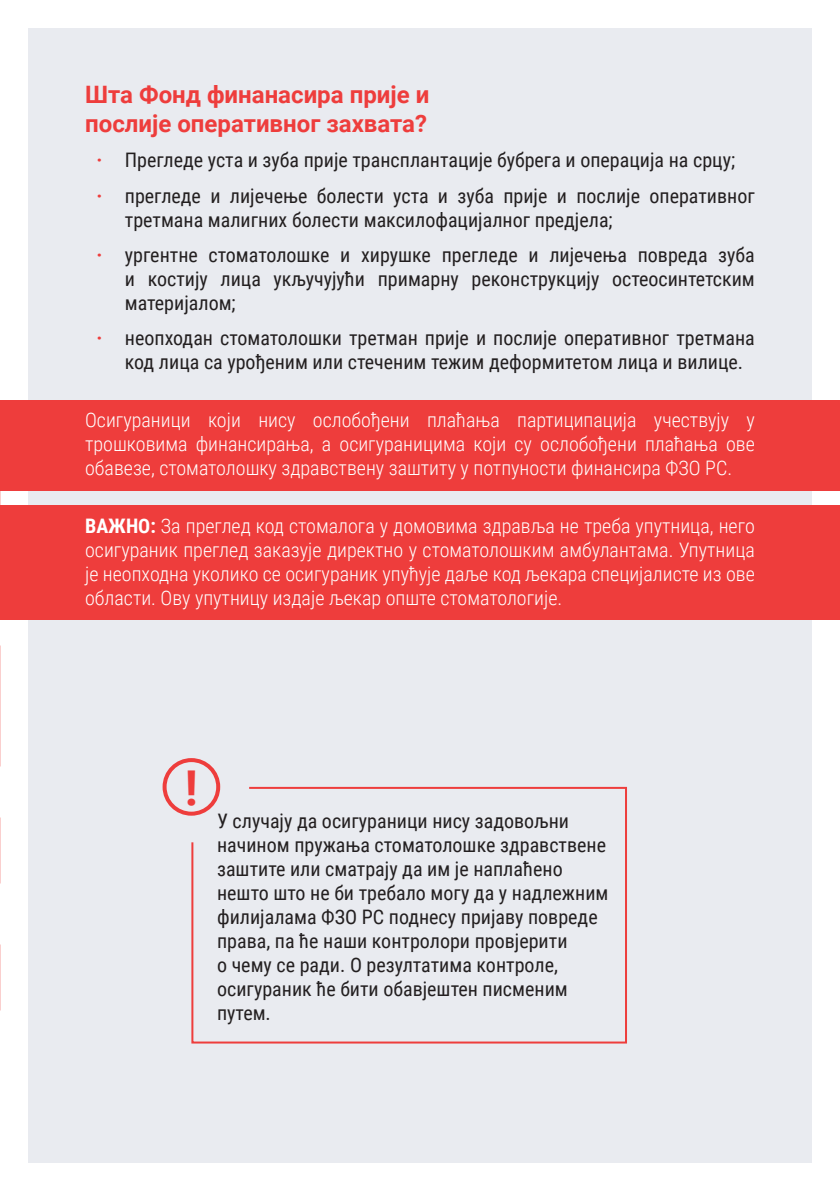
<style>
.page{position:relative;width:840px;height:1191px;background:#fff}
.page>*{position:absolute;margin:0;border:0;box-sizing:border-box;transform-origin:0 0}
.t1{font:700 48px "Roboto";color:#ee3d3c}
.PODNASLOVI{font:700 24px/28.8px "Roboto";color:#ee3d3c}
.t2{font:20px/24px "Roboto Condensed";color:#231f20}
.BULETI{font:300 20px/24px "Roboto Condensed";color:#fff;text-align:justify}
.s1{font-family:"Roboto";font-weight:700;color:#ee3d3c}
.s2{font-weight:700}
</style>
<div class="page">
<div style="left:28px;top:28px;width:783px;height:1134px;background:#e9ebf0"></div>
<div style="left:0;top:400px;width:839px;height:90px;background:#ee3d3c"></div>
<div style="left:0;top:505px;width:839px;height:114px;background:#ee3d3c"></div>
<svg style="left:190px;top:786px;width:437px;height:258px"></svg>
<div style="left:162px;top:758px;width:58px;height:57px;border:4px solid #ee3d3c;border-radius:50%"></div>
<p class="PODNASLOVI" style="left:85px;top:79px;width:345px">Шта Фонд финанасира прије и послије оперативног захвата?</p>
<p class="t2" style="left:96px;top:147px;width:639px"><span class="s1">·</span> Прегледе уста и зуба прије трансплантације бубрега и операција на срцу;</p>
<p class="t2" style="left:125px;top:183px;width:631px;text-indent:-28px"><span class="s1">·</span> прегледе и лијечење болести уста и зуба прије и послије оперативног третмана малигних болести максилофацијалног предјела;</p>
<p class="t2" style="left:125px;top:242px;width:631px;text-align:justify;text-indent:-28px"><span class="s1">·</span> ургентне стоматолошке и хирушке прегледе и лијечења повреда зуба и костију лица укључујући примарну реконструкцију остеосинтетским материјалом;</p>
<p class="t2" style="left:125px;top:325px;width:631px;text-indent:-28px"><span class="s1">·</span> неопходан стоматолошки третман прије и послије оперативног третмана код лица са урођеним или стеченим тежим деформитетом лица и вилице.</p>
<p class="BULETI" style="left:85px;top:407px;width:670px">Осигураници који нису ослобођени плаћања партиципација учествују у трошковима финансирања, а осигураницима који су ослобођени плаћања ове обавезе, стоматолошку здравствену заштиту у потпуности финансира ФЗО РС.</p>
<p class="BULETI" style="left:85px;top:513px;width:670px"><span class="s2">ВАЖНО:</span> За преглед код стомалога у домовима здравља не треба упутница, него осигураник преглед заказује директно у стоматолошким амбулантама. Упутница је неопходна уколико се осигураник упућује даље код љекара специјалисте из ове области. Ову упутницу издаје љекар опште стоматологије.</p>
<p class="t1" style="left:185px;top:754px;width:15px">!</p>
<p class="t2" style="left:217px;top:808px;width:392px">У случају да осигураници нису задовољни начином пружања стоматолошке здравствене заштите или сматрају да им је наплаћено нешто што не би требало могу да у надлежним филијалама ФЗО РС поднесу пријаву повреде права, па ће наши контролори провјерити<br>о чему се ради. О резултатима контроле, осигураник ће бити обавјештен писменим путем.</p>
</div>
